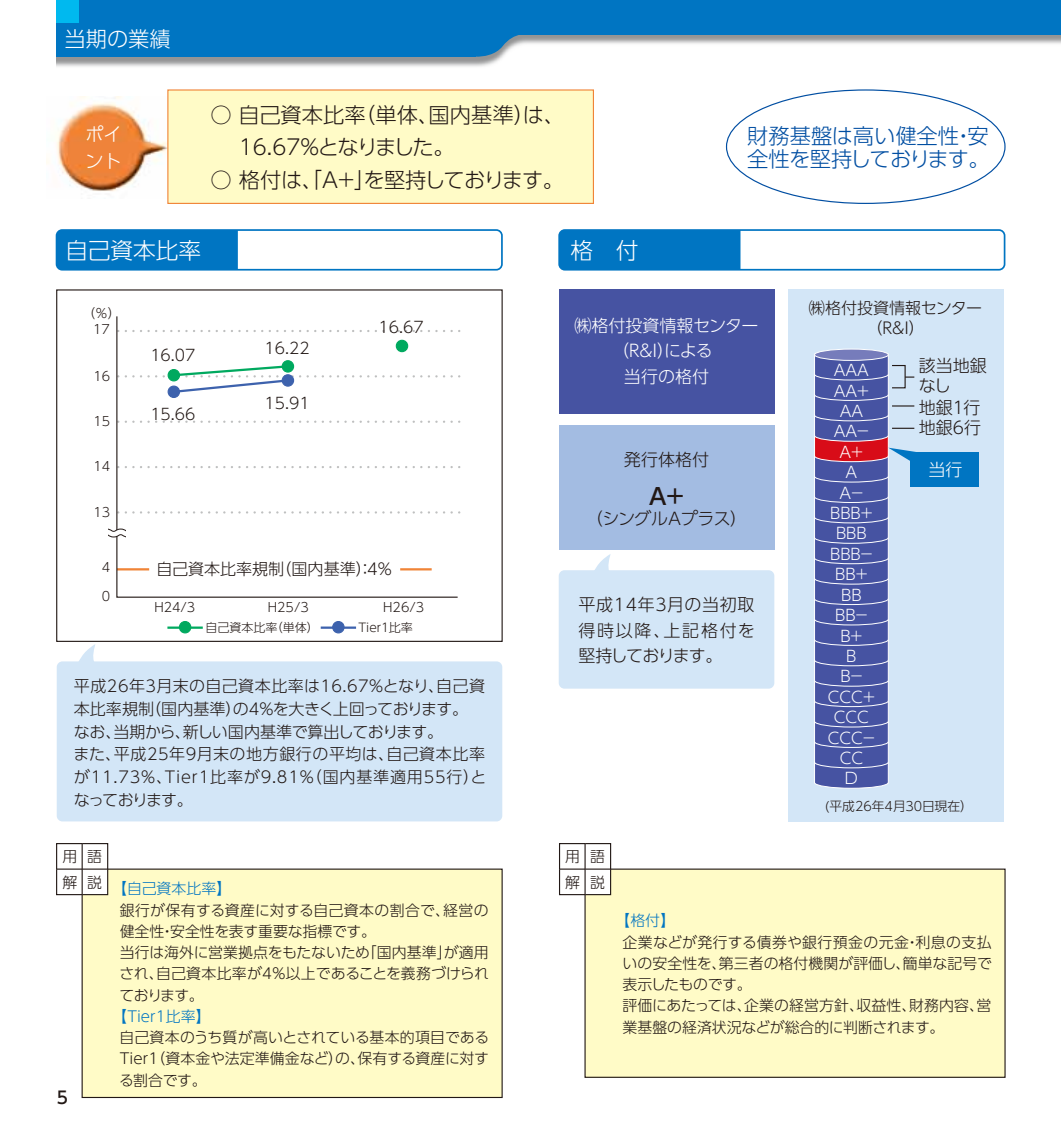
<style>
.page{position:relative;width:1061px;height:1134px;background:#fff}
.page>*{position:absolute;margin:0;border:0;box-sizing:border-box;transform-origin:0 0}
.t1{font:300 22.6px "UD Shin Go Pro";color:#fff}
.t2{font:500 22.6px "UD Shin Go Pro";color:#221815}
.t3{font:300 21.2px/32.6px "UD Shin Go Pro";color:#221815}
.t4{font:300 21.2px/22.6px "UD Shin Go Pro";letter-spacing:-.02em;color:#004ea2}
.t5{font:300 21.2px "UD Shin Go Pro";letter-spacing:-.04em;color:#221815}
.t6{font:300 21.2px "UD Shin Go Pro";color:#fff}
.t7{font:300 18.4px/27px "UD Shin Go Pro";color:#fff}
.t8{font:300 17px/25.6px "UD Shin Go Pro";color:#221815}
.t9{font:300 17px/25.6px "UD Shin Go Pro";color:#fff;text-align:center}
.t10{font:300 17px "UD Shin Go Pro";letter-spacing:-.055em;color:#221815}
.t11{font:500 17px "UD Shin Go Pro";color:#221815}
.t12{font:300 16px/22.6px "UD Shin Go Pro";color:#221815}
.t13{font:300 15.6px/20.4px "UD Shin Go Pro";color:#fff;text-align:center}
.t14{font:300 15.6px "UD Shin Go Pro";color:#221815}
.t15{font:300 14.8px/21.2px "UD Shin Go Pro";color:#221815}
.t16{font:300 14.8px "UD Shin Go Pro";color:#0075c2}
.t17{font:300 12.8px/16.4px "UD Shin Go Pro";color:#221815;text-align:center}
.t18{font:300 12px "UD Shin Go Pro";color:#221815}
</style>
<div class="page">
<img style="left:57px;top:34px;width:1003px;height:33px">
<div style="left:57px;top:0;width:419px;height:57px;background:#0075c2"></div>
<div style="left:449px;top:0;width:611px;height:34px;background:#0075c2"></div>
<svg style="left:476px;top:34px;width:73px;height:23px"></svg>
<div style="left:57px;top:0;width:22px;height:23px;background:#00b9ef"></div>
<div style="left:59px;top:232px;width:179px;height:36px;background:#0075c2"></div>
<div style="left:558px;top:570px;width:216px;height:119px;background:#d3e6f7;border-radius:6px"></div>
<div style="left:57px;top:661px;width:445px;height:160px;background:#d3e6f7;border-radius:6px"></div>
<svg style="left:116px;top:316px;width:342px;height:282px"></svg>
<svg style="left:108px;top:528px;width:17px;height:9px"></svg>
<svg style="left:71px;top:644px;width:29px;height:18px"></svg>
<svg style="left:595px;top:554px;width:16px;height:16px"></svg>
<img style="left:46px;top:96px;width:121px;height:96px">
<div style="left:168px;top:90px;width:425px;height:113px;background:#fffbc7"></div>
<div style="left:167px;top:89px;width:427px;height:115px;border:1px solid #f08437"></div>
<div style="left:82px;top:869px;width:420px;height:228px;background:#fffbc7"></div>
<div style="left:82px;top:868px;width:420px;height:230px;border:1px solid #221815"></div>
<svg style="left:56px;top:843px;width:53px;height:53px"></svg>
<hr style="left:57px;top:868px;width:51px;height:2px;background:#221815">
<hr style="left:82px;top:843px;width:1px;height:51px;background:#221815">
<div style="left:585px;top:869px;width:419px;height:208px;background:#fffbc7"></div>
<div style="left:584px;top:868px;width:421px;height:210px;border:1px solid #221815"></div>
<svg style="left:559px;top:843px;width:52px;height:53px"></svg>
<hr style="left:559px;top:868px;width:51px;height:2px;background:#221815">
<hr style="left:584px;top:843px;width:1px;height:51px;background:#221815">
<div style="left:56px;top:229px;width:446px;height:42px;border:2px solid #0075c2;border-radius:6px"></div>
<div style="left:561px;top:232px;width:179px;height:36px;background:#0075c2"></div>
<div style="left:558px;top:229px;width:447px;height:42px;border:2px solid #0075c2;border-radius:6px"></div>
<div style="left:56px;top:289px;width:446px;height:353px;border:1px solid #221815"></div>
<div style="left:396px;top:340px;width:11px;height:12px;background:#00a95f;border-radius:50%"></div>
<div style="left:395px;top:340px;width:13px;height:12px;border:1px solid #00a95f;border-radius:50%"></div>
<div style="left:179px;top:621px;width:12px;height:12px;background:#00a95f;border-radius:50%"></div>
<div style="left:179px;top:621px;width:12px;height:12px;border:1px solid #00a95f;border-radius:50%"></div>
<svg style="left:118px;top:364px;width:341px;height:30px"></svg>
<div style="left:332px;top:621px;width:12px;height:12px;background:#3d62ad;border-radius:50%"></div>
<div style="left:332px;top:621px;width:12px;height:12px;border:1px solid #3d62ad;border-radius:50%"></div>
<div style="left:788px;top:289px;width:215px;height:533px;background:#d3e6f7"></div>
<div style="left:558px;top:425px;width:216px;height:125px;background:#a3bce2"></div>
<div style="left:558px;top:289px;width:216px;height:125px;background:#4653a2"></div>
<svg style="left:814px;top:349px;width:74px;height:11px"></svg>
<div style="left:813px;top:349px;width:75px;height:12px;border:1px solid #fff;border-radius:50%"></div>
<div style="left:910px;top:453px;width:68px;height:34px;background:#0075c2"></div>
<svg style="left:813px;top:353px;width:108px;height:436px"></svg>
<hr style="left:167px;top:626px;width:36px;height:3px;background:#00a95f">
<hr style="left:320px;top:626px;width:36px;height:3px;background:#3d62ad">
<div style="left:282px;top:375px;width:11px;height:11px;background:#3d62ad;border-radius:50%"></div>
<div style="left:281px;top:374px;width:13px;height:13px;border:1px solid #3d62ad;border-radius:50%"></div>
<div style="left:282px;top:361px;width:11px;height:11px;background:#00a95f;border-radius:50%"></div>
<div style="left:281px;top:360px;width:13px;height:13px;border:1px solid #00a95f;border-radius:50%"></div>
<div style="left:168px;top:386px;width:11px;height:11px;background:#3d62ad;border-radius:50%"></div>
<div style="left:167px;top:386px;width:13px;height:12px;border:1px solid #3d62ad;border-radius:50%"></div>
<div style="left:168px;top:370px;width:11px;height:11px;background:#00a95f;border-radius:50%"></div>
<div style="left:167px;top:369px;width:13px;height:12px;border:1px solid #00a95f;border-radius:50%"></div>
<h2 class="t6" style="left:64px;top:22px;width:108px">当期の業績</h2>
<h2 class="t3" style="left:210px;top:98px;width:356px">○ 自己資本比率（単体、国内基準）は、　 16.67％となりました。</h2>
<h2 class="t5" style="left:210px;top:163px;width:355px">○ 格付は、「A+」を堅持しております。</h2>
<p class="t7" style="left:85px;top:120px;width:38px">ポイント</p>
<h2 class="t4" style="left:747px;top:124px;width:244px">財務基盤は高い健全性・安全性を堅持しております。</h2>
<h1 class="t1" style="left:66px;top:232px;width:137px">自己資本比率</h1>
<h1 class="t1" style="left:570px;top:232px;width:70px">格　付</h1>
<p class="t17" style="left:82px;top:304px;width:40px">（％）<br>17</p>
<p class="t17" style="left:93px;top:367px;width:18px">16</p>
<p class="t17" style="left:93px;top:413px;width:18px">15</p>
<p class="t17" style="left:93px;top:458px;width:18px">14</p>
<p class="t17" style="left:93px;top:503px;width:18px">13</p>
<p class="t17" style="left:102px;top:559px;width:10px">4</p>
<p class="t17" style="left:102px;top:588px;width:10px">0</p>
<p class="t14" style="left:150px;top:343px;width:47px">16.07</p>
<p class="t14" style="left:150px;top:402px;width:47px">15.66</p>
<p class="t14" style="left:264px;top:335px;width:47px">16.22</p>
<p class="t14" style="left:264px;top:390px;width:47px">15.91</p>
<p class="t14" style="left:378px;top:315px;width:47px">16.67</p>
<p class="t12" style="left:156px;top:557px;width:238px">自己資本比率規制（国内基準）：4％</p>
<p class="t17" style="left:154px;top:599px;width:42px">H24/3</p>
<p class="t17" style="left:268px;top:599px;width:42px">H25/3</p>
<p class="t17" style="left:383px;top:599px;width:42px">H26/3</p>
<p class="t18" style="left:205px;top:617px;width:115px">自己資本比率（単体）</p>
<p class="t18" style="left:358px;top:617px;width:56px">Tier１比率</p>
<p class="t12" style="left:73px;top:674px;width:414px">平成26年3月末の自己資本比率は16.67％となり、自己資本比率規制（国内基準）の4％を大きく上回っております。なお、当期から、新しい国内基準で算出しております。<br>また、平成25年9月末の地方銀行の平均は、自己資本比率が11.73％、Tier1比率が9.81％（国内基準適用55行）となっております。</p>
<p class="t9" style="left:574px;top:312px;width:185px">㈱格付投資情報センター（R&amp;I）による<br>当行の格付</p>
<p class="t8" style="left:623px;top:446px;width:87px">発行体格付</p>
<h1 class="t2" style="left:646px;top:478px;width:42px">Ａ＋</h1>
<p class="t10" style="left:586px;top:505px;width:162px">（シングルＡプラス）</p>
<p class="t8" style="left:578px;top:591px;width:178px;text-align:justify">平成14年3月の当初取得時以降、上記格付を堅持しております。</p>
<p class="t12" style="left:808px;top:297px;width:175px;line-height:20.4px;text-align:center">㈱格付投資情報センター（R&amp;I）</p>
<p class="t13" style="left:827px;top:359px;width:50px">AAA<br>AA+<br>AA<br>AA－<br>A+<br>A<br>A－<br>BBB+<br>BBB<br>BBB－<br>BB+<br>BB<br>BB－<br>B+<br>B<br>B－<br>CCC+<br>CCC<br>CCC－<br>CC<br>D</p>
<p class="t8" style="left:918px;top:355px;width:70px;line-height:19.8px">該当地銀なし</p>
<p class="t8" style="left:918px;top:396px;width:64px;line-height:20.4px">地銀１行地銀6行</p>
<p class="t9" style="left:928px;top:456px;width:36px">当行</p>
<p class="t17" style="left:824px;top:797px;width:150px">(平成26年4月30日現在）</p>
<p class="t15" style="left:62px;top:843px;width:41px;line-height:25.6px">用 語解 説</p>
<p class="t11" style="left:57px;top:1083px;width:13px">5</p>
<p class="t16" style="left:112px;top:877px;width:121px">【自己資本比率】</p>
<p class="t15" style="left:119px;top:899px;width:371px">銀行が保有する資産に対する自己資本の割合で、経営の健全性・安全性を表す重要な指標です。<br>当行は海外に営業拠点をもたないため「国内基準」が適用され、自己資本比率が4％以上であることを義務づけられております。</p>
<p class="t16" style="left:112px;top:1004px;width:100px">【Tier1比率】</p>
<p class="t15" style="left:119px;top:1026px;width:372px;text-align:justify">自己資本のうち質が高いとされている基本的項目であるTier1（資本金や法定準備金など）の、保有する資産に対する割合です。</p>
<p class="t15" style="left:565px;top:843px;width:41px;line-height:25.6px">用 語解 説</p>
<p class="t16" style="left:615px;top:909px;width:62px">【格付】</p>
<p class="t15" style="left:622px;top:931px;width:371px">企業などが発行する債券や銀行預金の元金・利息の支払いの安全性を、第三者の格付機関が評価し、簡単な記号で表示したものです。<br>評価にあたっては、企業の経営方針、収益性、財務内容、営業基盤の経済状況などが総合的に判断されます。</p>
</div>
